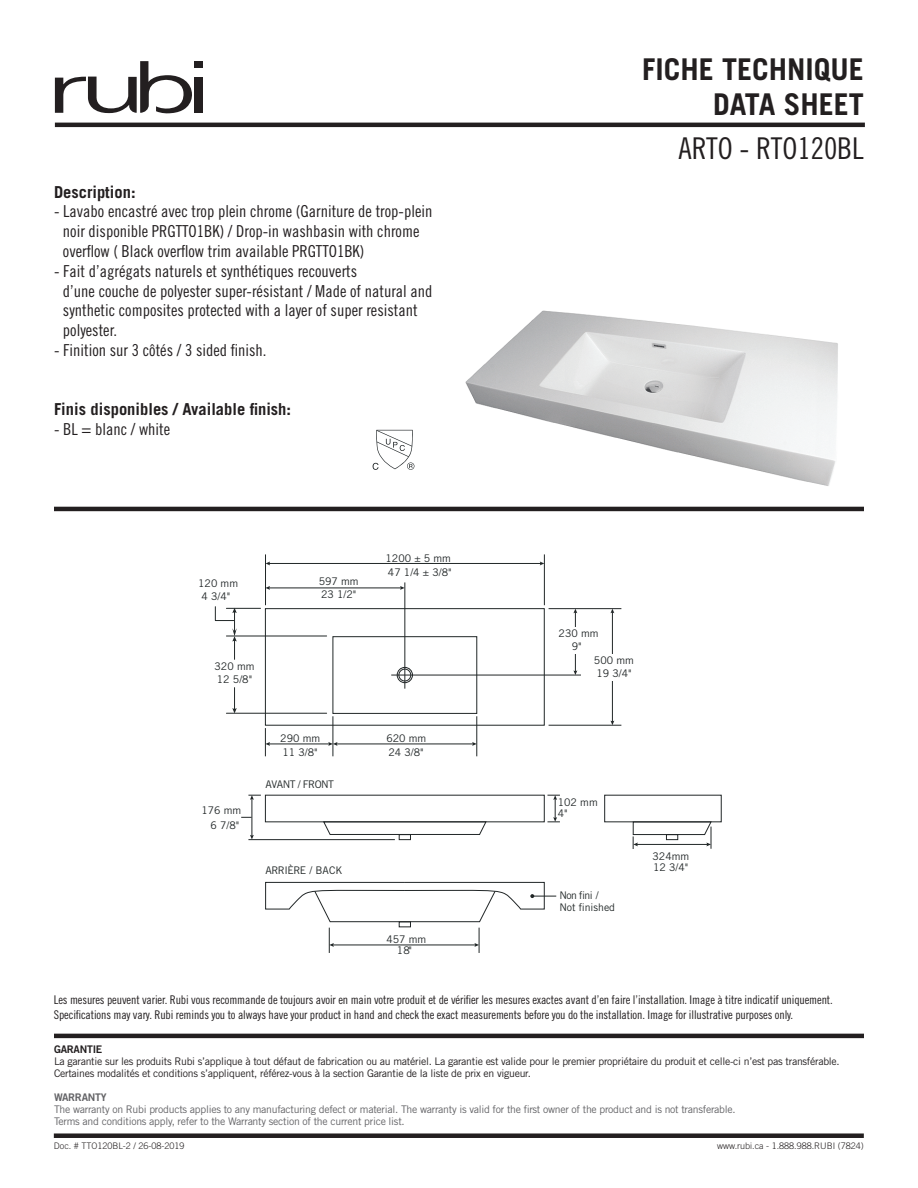
<style>
.page{position:relative;width:918px;height:1188px;background:#fff}
.page>*{position:absolute;margin:0;border:0;box-sizing:border-box;transform-origin:0 0}
.t1{font:700 30px/34.5px "Trade Gothic LT Std";color:#231f20;text-align:right}
.t2{font:30px "Trade Gothic LT Std Cn 18";color:#231f20}
.t3{font:16.5px/19.8px "Trade Gothic LT Std Cn 18";color:#231f20}
.t4{font:700 16.5px "Trade Gothic LT Std";color:#231f20}
.t5{font:12px/14.4px "Trade Gothic LT Std Cn 18";letter-spacing:-.01em;color:#231f20}
.t6{font:10.5px/12px "Trade Gothic LT Std";letter-spacing:-.025em;color:#231f20}
.t7{font:10.5px/12px "Trade Gothic LT Std";letter-spacing:-.025em;color:#636366}
.t8{font:10.5px/12.6px "Trade Gothic LT Std";color:#212627}
.t9{font:10.5px "Trade Gothic LT Std";letter-spacing:-.05em;color:#212727}
.t10{font:10.5px/12.6px "Trade Gothic LT Std";color:#212727}
.t11{font:10.5px "Trade Gothic LT Std Bd 2";letter-spacing:-.025em;color:#231f20}
.t12{font:10.5px "Trade Gothic LT Std Bd 2";letter-spacing:-.025em;color:#636366}
.t13{font:300 9px "Trade Gothic LT Std";color:#231f20}
</style>
<div class="page">
<div style="left:54px;top:1133px;width:810px;height:5px;background:#231f20"></div>
<hr style="left:55px;top:123px;width:810px;height:4px;background:#231f20">
<div style="left:194px;top:77px;width:8px;height:36px;background:#231f20"></div>
<div style="left:194px;top:61px;width:8px;height:7px;background:#231f20"></div>
<svg style="left:55px;top:61px;width:137px;height:53px"></svg>
<hr style="left:54px;top:507px;width:810px;height:4px;background:#231f20">
<img style="left:465px;top:310px;width:373px;height:176px">
<hr style="left:269px;top:563px;width:272px;height:1px;background:#212727">
<hr style="left:265px;top:554px;width:1px;height:51px;background:#212727">
<hr style="left:544px;top:554px;width:1px;height:51px;background:#212727">
<svg style="left:547px;top:795px;width:13px;height:28px"></svg>
<hr style="left:252px;top:798px;width:1px;height:38px;background:#212627">
<svg style="left:250px;top:835px;width:4px;height:4px"></svg>
<svg style="left:248px;top:795px;width:13px;height:5px"></svg>
<hr style="left:248px;top:839px;width:147px;height:1px;background:#212627">
<hr style="left:612px;top:612px;width:1px;height:110px;background:#212627">
<svg style="left:610px;top:721px;width:4px;height:4px"></svg>
<svg style="left:610px;top:609px;width:4px;height:4px"></svg>
<hr style="left:549px;top:608px;width:72px;height:1px;background:#212627">
<hr style="left:549px;top:725px;width:72px;height:1px;background:#212627">
<hr style="left:575px;top:612px;width:1px;height:60px;background:#212627">
<svg style="left:573px;top:670px;width:4px;height:5px"></svg>
<svg style="left:573px;top:609px;width:4px;height:4px"></svg>
<hr style="left:269px;top:588px;width:133px;height:1px;background:#212627">
<svg style="left:266px;top:586px;width:4px;height:4px"></svg>
<svg style="left:400px;top:586px;width:5px;height:4px"></svg>
<div style="left:265px;top:608px;width:280px;height:118px;border:1px solid #212727"></div>
<div style="left:399px;top:669px;width:12px;height:12px;border:1px solid #212627;border-radius:50%"></div>
<div style="left:397px;top:667px;width:16px;height:16px;border:1px solid #212627;border-radius:50%"></div>
<hr style="left:391px;top:675px;width:190px;height:1px;background:#212627">
<hr style="left:405px;top:582px;width:1px;height:107px;background:#212627">
<div style="left:333px;top:636px;width:144px;height:78px;border:1px solid #212727"></div>
<div style="left:399px;top:834px;width:12px;height:6px;border:1px solid #212627"></div>
<svg style="left:323px;top:821px;width:164px;height:14px"></svg>
<svg style="left:265px;top:882px;width:291px;height:40px"></svg>
<svg style="left:633px;top:821px;width:79px;height:28px"></svg>
<hr style="left:336px;top:744px;width:138px;height:1px;background:#212727">
<svg style="left:472px;top:742px;width:4px;height:4px"></svg>
<hr style="left:269px;top:744px;width:61px;height:1px;background:#212727">
<svg style="left:328px;top:742px;width:10px;height:4px"></svg>
<hr style="left:332px;top:945px;width:144px;height:1px;background:#212727">
<hr style="left:476px;top:716px;width:1px;height:40px;background:#212727">
<svg style="left:265px;top:728px;width:5px;height:28px"></svg>
<hr style="left:333px;top:716px;width:1px;height:40px;background:#212727">
<svg style="left:474px;top:928px;width:6px;height:25px"></svg>
<svg style="left:329px;top:928px;width:5px;height:25px"></svg>
<div style="left:582px;top:654px;width:54px;height:27px;background:#fff"></div>
<div style="left:547px;top:627px;width:53px;height:27px;background:#fff"></div>
<svg style="left:232px;top:688px;width:5px;height:25px"></svg>
<hr style="left:226px;top:636px;width:101px;height:1px;background:#212727">
<hr style="left:226px;top:608px;width:35px;height:1px;background:#212727">
<hr style="left:226px;top:713px;width:101px;height:1px;background:#212727">
<svg style="left:215px;top:606px;width:22px;height:53px"></svg>
<hr style="left:54px;top:1034px;width:810px;height:4px;background:#231f20">
<svg style="left:373px;top:430px;width:41px;height:40px"></svg>
<p class="t4" style="left:54px;top:182px;width:83px">Description:</p>
<p class="t3" style="left:63px;top:202px;width:371px;text-indent:-9px">- Lavabo encastré avec trop plein chrome (Garniture de trop-plein noir disponible PRGTTO1BK) / Drop-in washbasin with chrome overflow ( Black overflow trim available PRGTTO1BK)</p>
<p class="t3" style="left:63px;top:261px;width:371px;text-indent:-9px">- Fait d’agrégats naturels et synthétiques recouverts<br>d’une couche de polyester super-résistant / Made of natural and synthetic composites protected with a layer of super resistant polyester.</p>
<p class="t3" style="left:54px;top:340px;width:214px">- Finition sur 3 côtés / 3 sided finish.</p>
<p class="t4" style="left:54px;top:399px;width:239px">Finis disponibles / Available finish:</p>
<p class="t3" style="left:54px;top:419px;width:118px">- BL = blanc / white</p>
<h1 class="t1" style="left:642px;top:52px;width:223px">FICHE TECHNIQUE<br>DATA SHEET</h1>
<h1 class="t2" style="left:678px;top:130px;width:187px">ARTO - RTO120BL</h1>
<p class="t8" style="left:198px;top:577px;width:41px;text-align:center">120 mm<br>4 3/4"</p>
<p class="t8" style="left:215px;top:660px;width:41px">320 mm<br>12 5/8"</p>
<p class="t8" style="left:319px;top:575px;width:41px">597 mm<br>23 1/2"</p>
<p class="t8" style="left:386px;top:551px;width:68px;line-height:14.2px">1200 ± 5 mm<br>47 1/4 ± 3/8"</p>
<p class="t8" style="left:559px;top:627px;width:41px;text-align:center">230 mm<br>9"</p>
<p class="t8" style="left:594px;top:654px;width:41px">500 mm<br>19 3/4"</p>
<p class="t8" style="left:280px;top:731px;width:41px;line-height:14.1px">290 mm<br>11 3/8"</p>
<p class="t9" style="left:266px;top:778px;width:70px">AVANT / FRONT</p>
<p class="t8" style="left:386px;top:731px;width:41px;line-height:14.2px">620 mm<br>24 3/8"</p>
<p class="t8" style="left:558px;top:796px;width:41px">102 mm</p>
<p class="t8" style="left:201px;top:804px;width:41px">176 mm</p>
<p class="t8" style="left:558px;top:807px;width:11px">4"</p>
<p class="t8" style="left:211px;top:819px;width:30px">6 7/8"</p>
<p class="t9" style="left:266px;top:864px;width:78px">ARRIÈRE / BACK</p>
<p class="t8" style="left:386px;top:933px;width:41px;line-height:11.6px;text-align:center">457 mm<br>18"</p>
<p class="t10" style="left:559px;top:889px;width:57px">Non fini /<br>Not finished</p>
<p class="t8" style="left:653px;top:850px;width:38px;line-height:11.9px">324mm<br>12 3/4"</p>
<p class="t5" style="left:54px;top:993px;width:780px">Les mesures peuvent varier. Rubi vous recommande de toujours avoir en main votre produit et de vérifier les mesures exactes avant d’en faire l’installation. Image à titre indicatif uniquement.<br>Specifications may vary. Rubi reminds you to always have your product in hand and check the exact measurements before you do the installation. Image for illustrative purposes only.</p>
<p class="t11" style="left:54px;top:1043px;width:50px">GARANTIE</p>
<p class="t6" style="left:54px;top:1055px;width:787px">La garantie sur les produits Rubi s’applique à tout défaut de fabrication ou au matériel. La garantie est valide pour le premier propriétaire du produit et celle-ci n’est pas transférable.<br>Certaines modalités et conditions s’appliquent, référez-vous à la section Garantie de la liste de prix en vigueur.</p>
<p class="t12" style="left:54px;top:1091px;width:54px">WARRANTY</p>
<p class="t7" style="left:54px;top:1103px;width:683px">The warranty on Rubi products applies to any manufacturing defect or material. The warranty is valid for the first owner of the product and is not transferable.<br>Terms and conditions apply, refer to the Warranty section of the current price list.</p>
<p class="t13" style="left:54px;top:1141px;width:132px">Doc. # TTO120BL-2 / 26-08-2019</p>
<p class="t13" style="left:717px;top:1141px;width:148px">www.rubi.ca - 1.888.988.RUBI (7824)</p>
</div>
